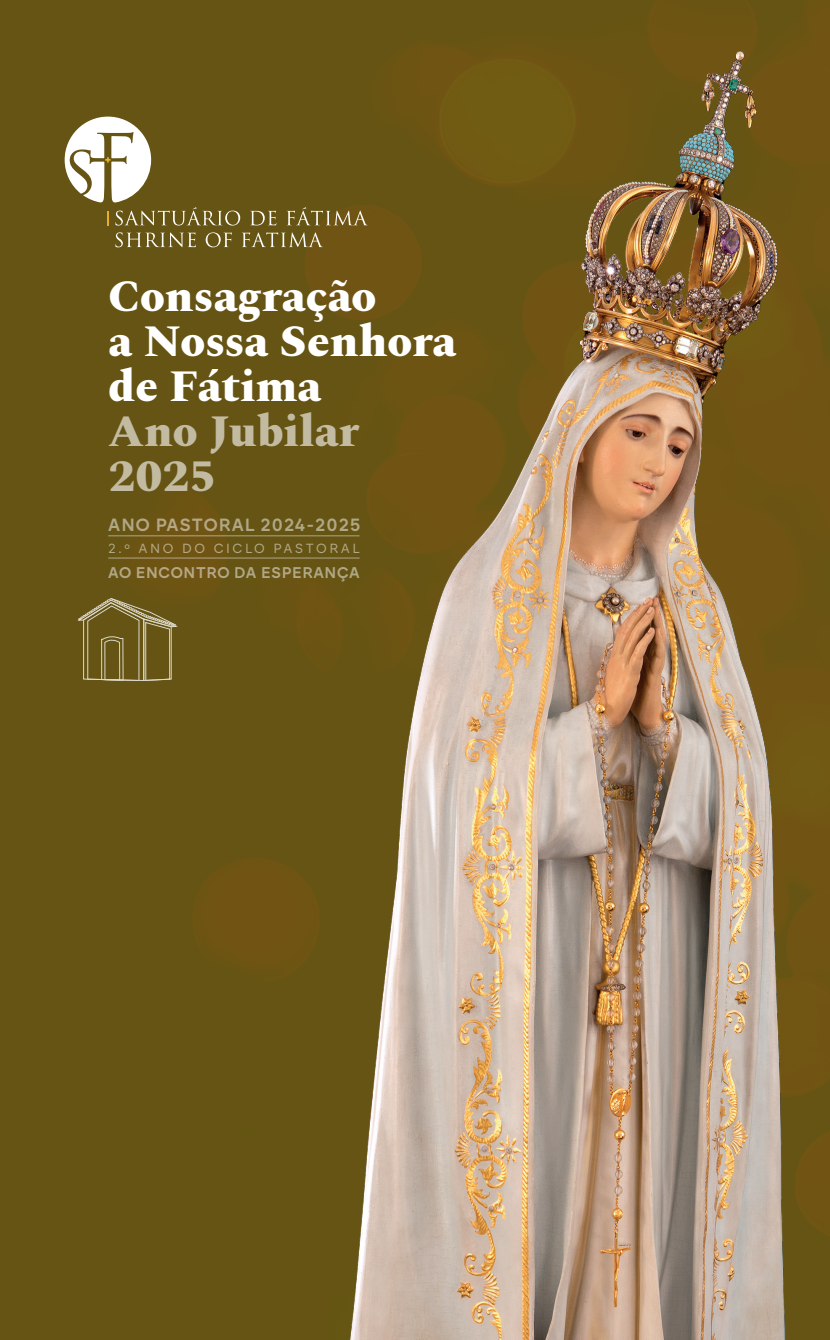
<style>
.page{position:relative;width:830px;height:1340px;background:#fff}
.page>*{position:absolute;margin:0;border:0;box-sizing:border-box;transform-origin:0 0}
.t1{font:800 45px/45px "Spectral";color:#fff}
.t2{font:800 45px/45px "Spectral";color:rgb(255 255 255/.61)}
.t3{font:600 17.78px "Brockmann";letter-spacing:.06em;color:#fff}
.t4{font:600 15.53px "Brockmann";letter-spacing:.04em;color:#fff}
.t5{font:13.28px "Brockmann";letter-spacing:.195em;color:#fff}
</style>
<div class="page">
<div style="left:0;top:0;width:243px;height:1339px;background:#655413"></div>
<img style="left:243px;top:0;width:586px;height:1339px">
<svg style="left:250px;top:211px;width:26px;height:14px"></svg>
<svg style="left:286px;top:207px;width:81px;height:18px"></svg>
<svg style="left:115px;top:232px;width:81px;height:15px"></svg>
<svg style="left:205px;top:232px;width:27px;height:15px"></svg>
<svg style="left:242px;top:232px;width:81px;height:15px"></svg>
<svg style="left:65px;top:117px;width:175px;height:108px"></svg>
<hr style="left:108px;top:557px;width:251px;height:1px;background:#fff">
<hr style="left:108px;top:535px;width:251px;height:1px;background:#fff">
<svg style="left:78px;top:598px;width:100px;height:83px;background:#736429"></svg>
<p class="t1" style="left:108px;top:270px;width:349px">Consagração<br>a Nossa Senhora de Fátima</p>
<p class="t2" style="left:108px;top:405px;width:251px">Ano Jubilar<br>2025</p>
<p class="t3" style="left:108px;top:513px;width:254px">ANO PASTORAL 2024-2025</p>
<p class="t5" style="left:108px;top:539px;width:253px">2.º ANO DO CICLO PASTORAL</p>
<p class="t4" style="left:108px;top:563px;width:253px">AO ENCONTRO DA ESPERANÇA</p>
</div>
